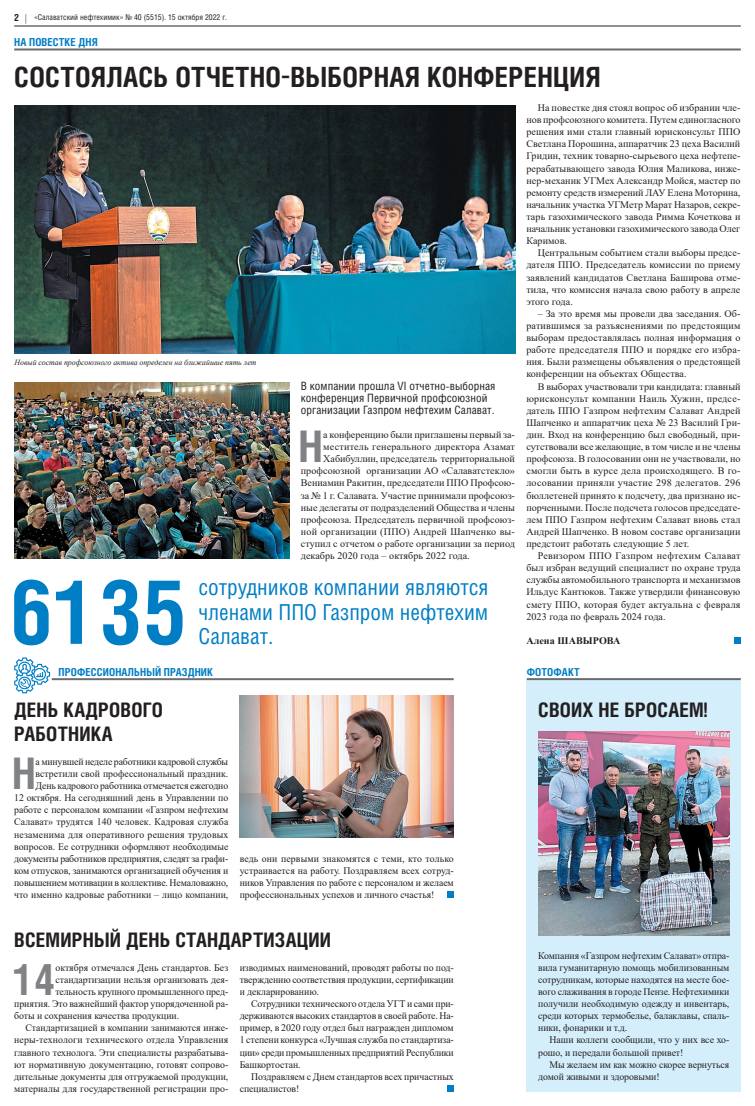
<style>
.page{position:relative;width:755px;height:1106px;background:#fff}
.page>*{position:absolute;margin:0;border:0;box-sizing:border-box;transform-origin:0 0}
.t1{font:700 89.1px "Helios Cond";color:#007ec5}
.t2{font:700 43.5px "Helios Cond";color:#808285}
.t3{font:700 27.9px "Helios Cond";letter-spacing:.01em;color:#231f20}
.t4{font:22px/24.2px "Helios Cond";color:#007ec5;text-align:justify}
.t5{font:700 20px/24.2px "Helios Cond";letter-spacing:.01em;color:#231f20}
.t6{font:11.5px/12.1px "Helios Cond";letter-spacing:.005em;color:#231f20}
.t7{font:700 11px "Helios Cond";letter-spacing:.01em;color:#007ec5}
.t8{font:10px/12.1px "Times New Roman";letter-spacing:-.005em;color:#231f20;text-align:justify}
.t9{font:10px "Times New Roman";letter-spacing:.02em;color:#231f20}
.t10{font:700 10px "Times New Roman";letter-spacing:.005em;color:#231f20}
.t11{font:700 10px "Helios Cond";color:#231f20}
.t12{font:italic 8px "Times New Roman";letter-spacing:-.005em;color:#231f20}
.t13{font:8px "Helios Cond";color:#231f20}
</style>
<div class="page">
<hr style="left:14px;top:26px;width:726px;height:1px;background:#231f20">
<hr style="left:14px;top:48px;width:726px;height:2px;background:#6c6d70">
<hr style="left:52px;top:678px;width:401px;height:2px;background:#6c6d70">
<img style="left:14px;top:105px;width:500px;height:248px">
<div style="left:526px;top:679px;width:214px;height:412px;background:#d4effb"></div>
<hr style="left:526px;top:678px;width:214px;height:2px;background:#6c6d70">
<img style="left:538px;top:732px;width:191px;height:203px">
<img style="left:239px;top:695px;width:214px;height:142px">
<svg style="left:14px;top:657px;width:36px;height:36px"></svg>
<img style="left:14px;top:382px;width:275px;height:177px">
<div style="left:446px;top:1085px;width:7px;height:6px;background:#007ec5"></div>
<div style="left:446px;top:891px;width:7px;height:7px;background:#007ec5"></div>
<div style="left:733px;top:637px;width:7px;height:7px;background:#007ec5"></div>
<p class="t11" style="left:14px;top:11px;width:6px">2</p>
<p class="t13" style="left:34px;top:12px;width:194px">«Салаватский нефтехимик» № 40 (5515). 15 октября 2022 г.</p>
<p class="t7" style="left:14px;top:35px;width:85px">НА ПОВЕСТКЕ ДНЯ</p>
<h3 class="t3" style="left:14px;top:58px;width:587px">СОСТОЯЛАСЬ ОТЧЕТНО-ВЫБОРНАЯ КОНФЕРЕНЦИЯ</h3>
<p class="t12" style="left:15px;top:357px;width:243px">Новый состав профсоюзного актива определен на ближайшие пять лет</p>
<p class="t6" style="left:300px;top:379px;width:196px">В компании прошла VI отчетно-выборная конференция Первичной профсоюзной организации Газпром нефтехим Салават.</p>
<h2 class="t2" style="left:298px;top:417px;width:26px">Н</h2>
<p class="t8" style="left:323px;top:428px;width:193px">а конференцию были приглашены первый за-</p>
<p class="t9" style="left:323px;top:440px;width:193px">меститель генерального директора Азамат</p>
<p class="t8" style="left:323px;top:452px;width:193px">Хабибуллин, председатель территориальной</p>
<p class="t8" style="left:300px;top:464px;width:215px">профсоюзной организации АО «Салаватстекло»</p>
<p class="t8" style="left:300px;top:476px;width:215px">Вениамин Ракитин, председатели ППО Профсою-</p>
<p class="t8" style="left:300px;top:489px;width:215px">за № 1 г. Салавата. Участие принимали профсоюз-</p>
<p class="t8" style="left:300px;top:501px;width:215px">ные делегаты от подразделений Общества и члены</p>
<p class="t8" style="left:300px;top:513px;width:215px">профсоюза. Председатель первичной профсоюз-</p>
<p class="t9" style="left:300px;top:524px;width:215px">ной организации (ППО) Андрей Шапченко вы-</p>
<p class="t8" style="left:300px;top:537px;width:215px">ступил с отчетом о работе организации за период</p>
<p class="t8" style="left:300px;top:549px;width:170px">декабрь 2020 года – октябрь 2022 года.</p>
<h1 class="t1" style="left:9px;top:551px;width:180px">6135</h1>
<h3 class="t4" style="left:198px;top:575px;width:291px">сотрудников компании являются членами ППО Газпром нефтехим Салават.</h3>
<p class="t7" style="left:59px;top:664px;width:156px">ПРОФЕССИОНАЛЬНЫЙ ПРАЗДНИК</p>
<h3 class="t5" style="left:14px;top:697px;width:150px">ДЕНЬ КАДРОВОГО<br>РАБОТНИКА</h3>
<h2 class="t2" style="left:12px;top:744px;width:25px">Н</h2>
<p class="t8" style="left:14px;top:755px;width:215px;text-align:right">а минувшей неделе работники кадровой службы встретили свой профессиональный праздник.<br>День кадрового работника отмечается ежегодно<br>12 октября. На сегодняшний день в Управлении по работе с персоналом компании «Газпром нефтехим Салават» трудятся 140 человек. Кадровая служба незаменима для оперативного решения трудовых вопросов. Ее сотрудники оформляют необходимые документы работников предприятия, следят за графи&shy;ком отпусков, занимаются организацией обучения и повышением мотивации в коллективе. Немаловажно, что именно кадровые работники – лицо компании,</p>
<p class="t8" style="left:239px;top:852px;width:215px">ведь они первыми знакомятся с теми, кто только устраивается на работу. Поздравляем всех сотруд&shy;ников Управления по работе с персоналом и желаем профессиональных успехов и личного счастья!</p>
<h3 class="t5" style="left:14px;top:927px;width:318px">ВСЕМИРНЫЙ ДЕНЬ СТАНДАРТИЗАЦИИ</h3>
<h2 class="t2" style="left:13px;top:949px;width:44px">14</h2>
<p class="t8" style="left:55px;top:961px;width:174px">октября отмечался День стандартов. Без</p>
<p class="t8" style="left:55px;top:973px;width:174px">стандартизации нельзя организовать дея-</p>
<p class="t8" style="left:55px;top:985px;width:174px">тельность крупного промышленного пред-</p>
<p class="t8" style="left:14px;top:997px;width:215px">приятия. Это важнейший фактор упорядоченной ра-</p>
<p class="t8" style="left:14px;top:1009px;width:166px">боты и сохранения качества продукции.</p>
<p class="t8" style="left:26px;top:1021px;width:204px">Стандартизацией в компании занимаются инже-</p>
<p class="t8" style="left:14px;top:1033px;width:215px">неры-технологи технического отдела Управления</p>
<p class="t8" style="left:14px;top:1045px;width:215px">главного технолога. Эти специалисты разрабатыва-</p>
<p class="t8" style="left:14px;top:1057px;width:215px">ют нормативную документацию, готовят сопрово-</p>
<p class="t8" style="left:14px;top:1070px;width:215px">дительные документы для отгружаемой продукции,</p>
<p class="t8" style="left:14px;top:1082px;width:215px">материалы для государственной регистрации про-</p>
<p class="t8" style="left:239px;top:961px;width:215px">изводимых наименований, проводят работы по под&shy;тверждению соответствия продукции, сертификации и декларированию.</p>
<p class="t8" style="left:239px;top:997px;width:215px;text-indent:11px">Сотрудники технического отдела УГТ и сами при&shy;держиваются высоких стандартов в своей работе. На&shy;пример, в 2020 году отдел был награжден дипломом 1 степени конкурса «Лучшая служба по стандартиза&shy;ции» среди промышленных предприятий Республики Башкортостан.</p>
<p class="t8" style="left:239px;top:1070px;width:215px;text-indent:11px">Поздравляем с Днем стандартов всех причастных специалистов!</p>
<p class="t8" style="left:526px;top:101px;width:215px;text-indent:11px">На повестке дня стоял вопрос об избрании чле&shy;нов профсоюзного комитета. Путем единогласного решения ими стали главный юрисконсульт ППО Светлана Порошина, аппаратчик 23 цеха Василий Гридин, техник товарно-сырьевого цеха нефтепе&shy;рерабатывающего завода Юлия Маликова, инже&shy;нер-механик УГМех Александр Мойся, мастер по ремонту средств измерений ЛАУ Елена Моторина, начальник участка УГМетр Марат Назаров, секре&shy;тарь газохимического завода Римма Кочеткова и начальник установки газохимического завода Олег Каримов.</p>
<p class="t8" style="left:526px;top:247px;width:215px;text-indent:11px">Центральным событием стали выборы предсе&shy;дателя ППО. Председатель комиссии по приему заявлений кандидатов Светлана Баширова отме&shy;тила, что комиссия начала свою работу в апреле этого года.</p>
<p class="t8" style="left:526px;top:307px;width:215px;text-indent:11px">– За это время мы провели два заседания. Об&shy;ратившимся за разъяснениями по предстоящим выборам предоставлялась полная информация о работе председателя ППО и порядке его избра&shy;ния. Были размещены объявления о предстоящей конференции на объектах Общества.</p>
<p class="t8" style="left:526px;top:380px;width:215px;text-indent:11px">В выборах участвовали три кандидата: главный юрисконсульт компании Наиль Хужин, предсе&shy;датель ППО Газпром нефтехим Салават Андрей Шапченко и аппаратчик цеха № 23 Василий Гри&shy;дин. Вход на конференцию был свободный, при&shy;сутствовали все желающие, в том числе и не члены профсоюза. В голосовании они не участвовали, но смогли быть в курсе дела происходящего. В го&shy;лосовании приняли участие 298 делегатов. 296 бюллетеней принято к подсчету, два признано ис&shy;порченными. После подсчета голосов председате&shy;лем ППО Газпром нефтехим Салават вновь стал Андрей Шапченко. В новом составе организации предстоит работать следующие 5 лет.</p>
<p class="t8" style="left:526px;top:549px;width:215px;text-indent:11px">Ревизором ППО Газпром нефтехим Салават был избран ведущий специалист по охране труда службы автомобильного транспорта и механизмов Ильдус Кантюков. Также утвердили финансовую смету ППО, которая будет актуальна с февраля 2023 года по февраль 2024 года.</p>
<p class="t10" style="left:526px;top:633px;width:95px">Алена ШАВЫРОВА</p>
<p class="t7" style="left:526px;top:664px;width:54px">ФОТОФАКТ</p>
<h3 class="t5" style="left:538px;top:697px;width:171px">СВОИХ НЕ БРОСАЕМ!</h3>
<p class="t8" style="left:537px;top:949px;width:193px">Компания «Газпром нефтехим Салават» отпра&shy;вила гуманитарную помощь мобилизованным сотрудникам, которые находятся на месте бое&shy;вого слаживания в городе Пензе. Нефтехимики получили необходимую одежду и инвентарь, среди которых термобелье, балаклавы, спаль&shy;ники, фонарики и т.д.</p>
<p class="t8" style="left:537px;top:1033px;width:193px;text-indent:11px">Наши коллеги сообщили, что у них все хо&shy;рошо, и передали большой привет!</p>
<p class="t8" style="left:537px;top:1057px;width:193px;text-indent:11px">Мы желаем им как можно скорее вернуться домой живыми и здоровыми!</p>
</div>
